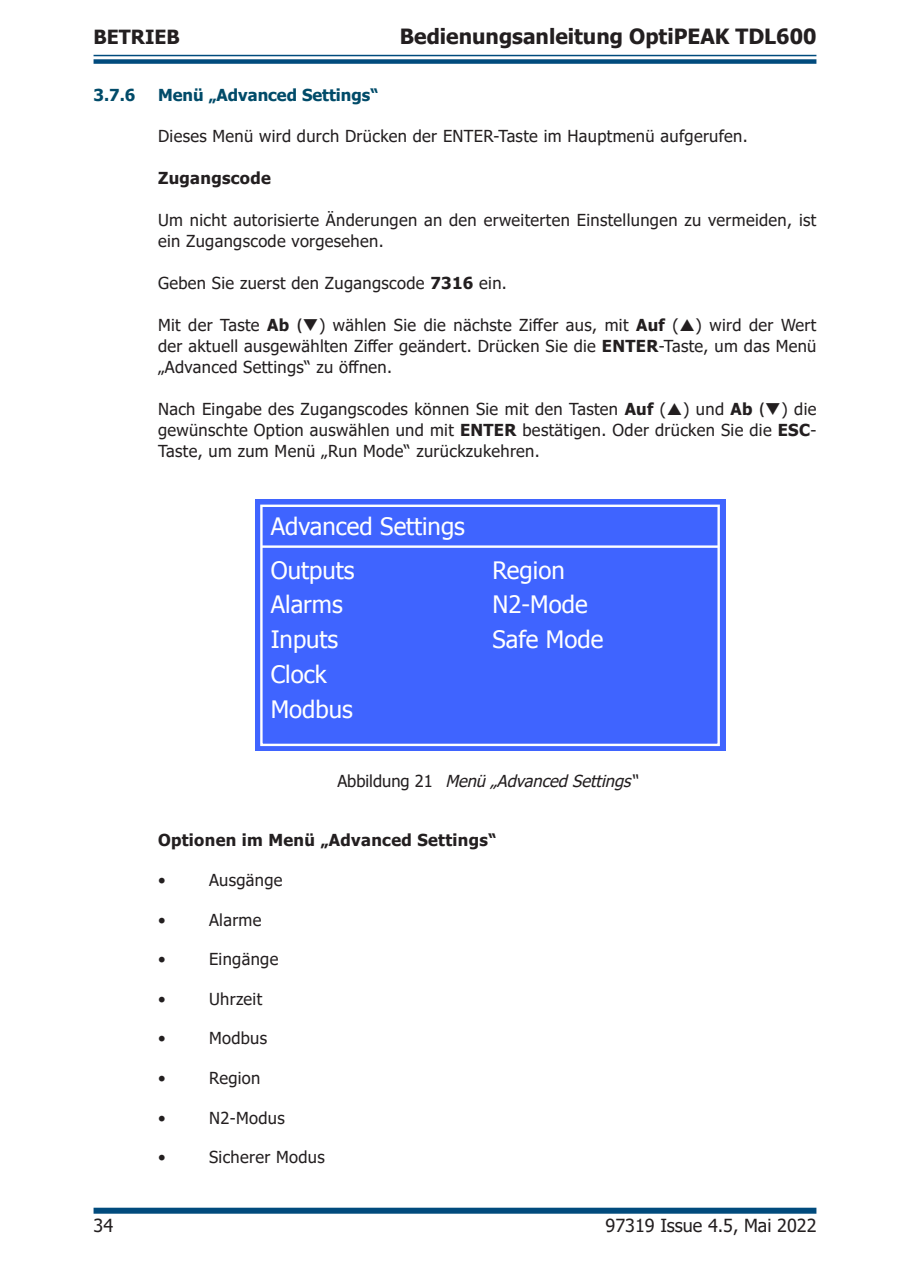
<style>
.page{position:relative;width:910px;height:1280px;background:#fff}
.page>*{position:absolute;margin:0;border:0;box-sizing:border-box;transform-origin:0 0}
.t1{font:24px/34.8px "Tahoma";color:#fff}
.t2{font:700 21px "Tahoma";color:#231f20}
.t3{font:700 19.5px "Tahoma";color:#231f20}
.t4{font:18px "Tahoma";color:#231f20}
.Paragraph_UM{font:16.5px/21px "Tahoma";letter-spacing:.02em;color:#231f20;text-align:justify}
.Paragraph_UM-2{font:700 16.5px "Tahoma";letter-spacing:.02em;color:#231f20}
.t5{font:italic 16.5px "Tahoma";color:#231f20}
.t6{font:700 16.5px "Tahoma";color:#014b69}
.s1{font-weight:700}
.s2{font-family:"Myriad Pro";font-weight:600;font-size:18px}
.s3{font-style:normal}
</style>
<div class="page">
<hr style="left:94px;top:55px;width:722px;height:1px;background:#014b7d">
<div style="left:94px;top:59px;width:722px;height:5px;background:#014b7d"></div>
<div style="left:94px;top:1208px;width:722px;height:6px;background:#014b7d"></div>
<div style="left:255px;top:499px;width:471px;height:252px;background:#3f64ff"></div>
<div style="left:260px;top:505px;width:460px;height:241px;border:2px solid #fff"></div>
<hr style="left:261px;top:545px;width:458px;height:3px;background:#fff">
<p class="t3" style="left:94px;top:24px;width:88px">BETRIEB</p>
<p class="t2" style="left:400px;top:22px;width:418px">Bedienungsanleitung OptiPEAK TDL600</p>
<p class="t6" style="left:94px;top:83px;width:43px">3.7.6</p>
<p class="t6" style="left:158px;top:83px;width:222px">Menü „Advanced Settings“</p>
<p class="Paragraph_UM" style="left:158px;top:126px;width:591px">Dieses Menü wird durch Drücken der ENTER-Taste im Hauptmenü aufgerufen.</p>
<p class="Paragraph_UM-2" style="left:158px;top:166px;width:114px">Zugangscode</p>
<p class="Paragraph_UM" style="left:158px;top:210px;width:660px">Um nicht autorisierte Änderungen an den erweiterten Einstellungen zu vermeiden, ist ein Zugangscode vorgesehen.</p>
<p class="Paragraph_UM" style="left:158px;top:273px;width:350px">Geben Sie zuerst den Zugangscode <span class="s1">7316</span> ein.</p>
<p class="Paragraph_UM" style="left:158px;top:315px;width:660px">Mit der Taste <span class="s1">Ab</span> <span class="s2">(</span>❑) wählen Sie die nächste Ziffer aus, mit <span class="s1">Auf</span> ( ) wird der Wert der aktuell ausgewählten Ziffer geändert. Drücken Sie die <span class="s1">ENTER</span>-Taste, um das Menü „Advanced Settings“ zu öffnen.</p>
<p class="Paragraph_UM" style="left:158px;top:399px;width:660px">Nach Eingabe des Zugangscodes können Sie mit den Tasten <span class="s1">Auf</span> ( ) und <span class="s1">Ab</span> <span class="s2">(</span>❑) die gewünschte Option auswählen und mit <span class="s1">ENTER</span> bestätigen. Oder drücken Sie die <span class="s1">ESC</span>-Taste, um zum Menü „Run Mode“ zurückzukehren.</p>
<p class="t1" style="left:271px;top:503px;width:196px;line-height:43.8px">Advanced Settings<br>Outputs</p>
<p class="t1" style="left:271px;top:586px;width:84px">Alarms<br>Inputs<br>Clock<br>Modbus</p>
<p class="t1" style="left:493px;top:551px;width:112px">Region<br>N2-Mode<br>Safe Mode</p>
<p class="t5" style="left:337px;top:770px;width:307px"><span class="s3">A b b i l d u n g 2 1</span> Menü„AdvancedSettings“</p>
<p class="Paragraph_UM-2" style="left:158px;top:829px;width:340px">Optionen im Menü „Advanced Settings“</p>
<p class="Paragraph_UM" style="left:158px;top:870px;width:9px">•</p>
<p class="Paragraph_UM" style="left:209px;top:870px;width:75px">Ausgänge</p>
<p class="Paragraph_UM" style="left:158px;top:910px;width:9px">•</p>
<p class="Paragraph_UM" style="left:209px;top:910px;width:54px">Alarme</p>
<p class="Paragraph_UM" style="left:158px;top:950px;width:9px">•</p>
<p class="Paragraph_UM" style="left:209px;top:950px;width:71px">Eingänge</p>
<p class="Paragraph_UM" style="left:158px;top:989px;width:9px">•</p>
<p class="Paragraph_UM" style="left:209px;top:989px;width:55px">Uhrzeit</p>
<p class="Paragraph_UM" style="left:158px;top:1029px;width:9px">•</p>
<p class="Paragraph_UM" style="left:209px;top:1029px;width:60px">Modbus</p>
<p class="Paragraph_UM" style="left:158px;top:1068px;width:9px">•</p>
<p class="Paragraph_UM" style="left:209px;top:1068px;width:53px">Region</p>
<p class="Paragraph_UM" style="left:158px;top:1108px;width:9px">•</p>
<p class="Paragraph_UM" style="left:209px;top:1108px;width:77px">N2-Modus</p>
<p class="Paragraph_UM" style="left:158px;top:1148px;width:9px">•</p>
<p class="Paragraph_UM" style="left:209px;top:1148px;width:117px">Sicherer Modus</p>
<p class="t4" style="left:94px;top:1213px;width:21px">34</p>
<p class="t4" style="left:606px;top:1213px;width:212px">97319 Issue 4.5, Mai 2022</p>
</div>
